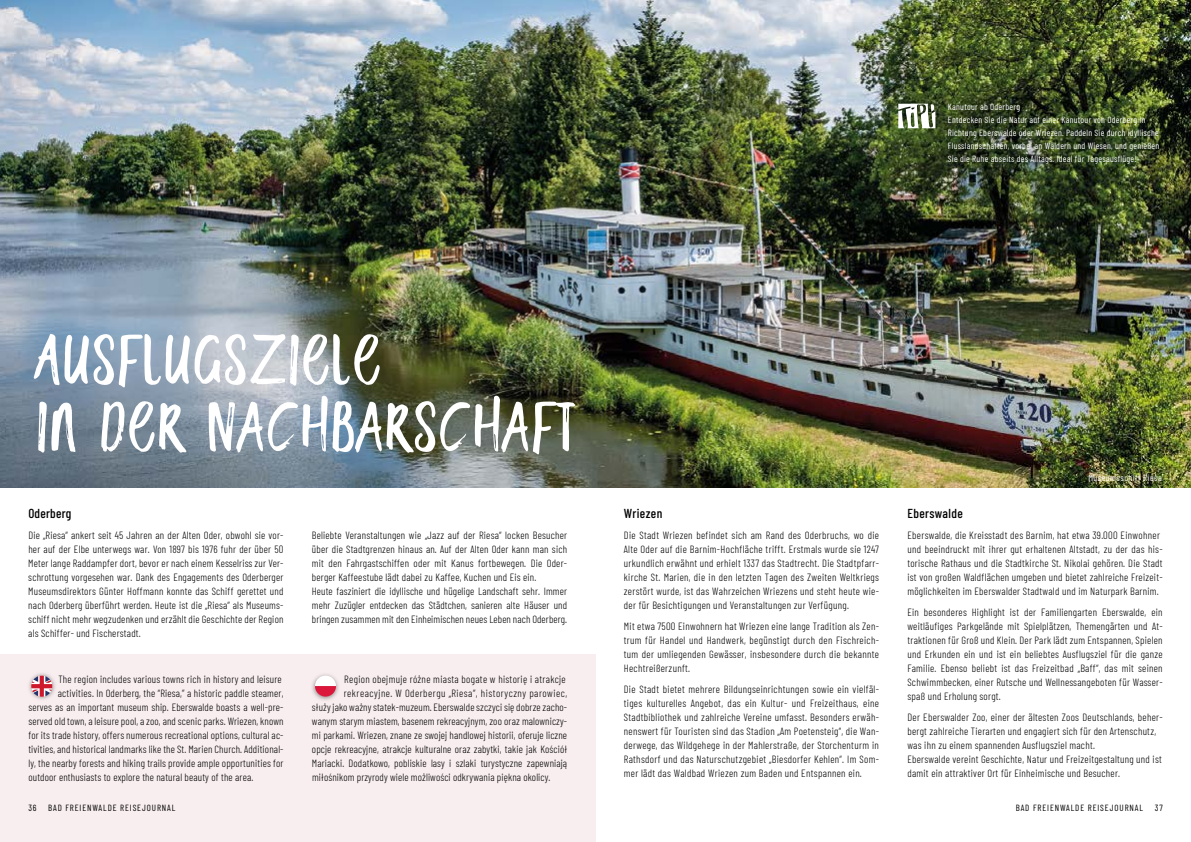
<style>
.page{position:relative;width:1191px;height:842px;background:#fff}
.page>*{position:absolute;margin:0;border:0;box-sizing:border-box;transform-origin:0 0}
.t1{font:66px/67px "Mistress Benedict";letter-spacing:.03em;color:#fff}
.t2{font:500 13px "Barlow Condensed";letter-spacing:.03em;color:#000}
.t3{font:300 10.5px/14px "Barlow Condensed";letter-spacing:.02em;color:#000;text-align:justify}
.t4{font:300 10.5px "Barlow Condensed";letter-spacing:.05em;color:#000}
.t5{font:9px/13px "Barlow Condensed";letter-spacing:.03em;color:#fff}
.t6{font:9px "Barlow Condensed";letter-spacing:.1em;color:#000}
.t7{font:9px "Barlow Condensed";letter-spacing:.055em;color:#fff}
</style>
<div class="page">
<img style="left:0;top:0;width:1191px;height:488px">
<div style="left:0;top:655px;width:595px;height:187px;background:#f8eeef"></div>
<svg style="left:898px;top:104px;width:37px;height:24px"></svg>
<img style="left:312px;top:674px;width:27px;height:27px">
<svg style="left:315px;top:675px;width:21px;height:21px"></svg>
<img style="left:29px;top:673px;width:26px;height:27px">
<svg style="left:31px;top:676px;width:21px;height:21px"></svg>
<p class="t5" style="left:948px;top:99px;width:213px">Kanutour ab Oderberg<br>Entdecken Sie die Natur auf einer Kanutour von Oderberg in Richtung Eberswalde oder Wriezen. Paddeln Sie durch idyllische Flusslandschaften, vorbei an Wäldern und Wiesen, und genießen Sie die Ruhe abseits des Alltags. Ideal für Tagesausflüge!</p>
<h1 class="t1" style="left:38px;top:326px;width:541px">AUSFLUGSZIELE<br>IN DER NACHBARSCHAFT</h1>
<p class="t2" style="left:28px;top:504px;width:45px">Oderberg</p>
<p class="t3" style="left:28px;top:527px;width:257px">Die „Riesa“ ankert seit 45 Jahren an der Alten Oder, obwohl sie vor&shy;her auf der Elbe unterwegs war. Von 1897 bis 1976 fuhr der über 50<br>Meter lange Raddampfer dort, bevor er nach einem Kesselriss zur Ver&shy;schrottung vorgesehen war. Dank des Engagements des Oderberger Museumsdirektors Günter Hoffmann konnte das Schiff gerettet und nach Oderberg überführt werden. Heute ist die „Riesa“ als Museums&shy;schiff nicht mehr wegzudenken und erzählt die Geschichte der Region als Schiffer- und Fischerstadt.</p>
<p class="t3" style="left:312px;top:528px;width:257px;text-align:left">Beliebte Veranstaltungen wie „Jazz auf der Riesa“ locken Besucher über die Stadtgrenzen hinaus an. Auf der Alten Oder kann man sich mit den Fahrgastschiffen oder mit Kanus fortbewegen. Die Oder&shy;berger Kaffeestube lädt dabei zu Kaffee, Kuchen und Eis ein.<br>Heute fasziniert die idyllische und hügelige Landschaft sehr. Immer mehr Zuzügler entdecken das Städtchen, sanieren alte Häuser und bringen zusammen mit den Einheimischen neues Leben nach Oderberg.</p>
<p class="t3" style="left:58px;top:672px;width:225px">The region includes various towns rich in history and leisure</p>
<p class="t3" style="left:58px;top:686px;width:227px">activities. In Oderberg, the “Riesa,” a historic paddle steamer,</p>
<p class="t3" style="left:28px;top:700px;width:257px">serves as an important museum ship. Eberswalde boasts a well-pre-</p>
<p class="t3" style="left:28px;top:714px;width:257px">served old town, a leisure pool, a zoo, and scenic parks. Wriezen, known</p>
<p class="t3" style="left:28px;top:728px;width:257px">for its trade history, offers numerous recreational options, cultural ac-</p>
<p class="t3" style="left:28px;top:742px;width:257px">tivities, and historical landmarks like the St. Marien Church. Additional-</p>
<p class="t3" style="left:28px;top:756px;width:257px">ly, the nearby forests and hiking trails provide ample opportunities for</p>
<p class="t3" style="left:28px;top:770px;width:226px">outdoor enthusiasts to explore the natural beauty of the area.</p>
<p class="t6" style="left:28px;top:802px;width:10px">36</p>
<p class="t6" style="left:48px;top:802px;width:129px">BAD FREIENWALDE REISEJOURNAL</p>
<p class="t3" style="left:344px;top:672px;width:223px">Region obejmuje różne miasta bogate w historię i atrakcje</p>
<p class="t4" style="left:344px;top:686px;width:225px">rekreacyjne. W Oderbergu „Riesa”, historyczny parowiec,</p>
<p class="t3" style="left:312px;top:700px;width:257px">służyjako ważnystatek-muzeum. Eberswalde szczycisię dobrze zacho-</p>
<p class="t3" style="left:312px;top:714px;width:257px">wanym starym miastem, basenem rekreacyjnym, zoo oraz malowniczy-</p>
<p class="t3" style="left:312px;top:728px;width:257px">mi parkami. Wriezen, znane ze swojej handlowej historii, oferuje liczne</p>
<p class="t3" style="left:312px;top:742px;width:257px">opcje rekreacyjne, atrakcje kulturalne oraz zabytki, takie jak Kościół</p>
<p class="t3" style="left:312px;top:756px;width:257px">Mariacki. Dodatkowo, pobliskie lasy i szlaki turystyczne zapewniają</p>
<p class="t3" style="left:312px;top:770px;width:240px">miłośnikom przyrody wiele możliwości odkrywania piękna okolicy.</p>
<p class="t2" style="left:624px;top:504px;width:40px">Wriezen</p>
<p class="t3" style="left:624px;top:527px;width:257px">Die Stadt Wriezen befindet sich am Rand des Oderbruchs, wo die Alte Oder auf die Barnim-Hochfläche trifft. Erstmals wurde sie 1247 urkundlich erwähnt und erhielt 1337 das Stadtrecht. Die Stadtpfarr&shy;kirche St. Marien, die in den letzten Tagen des Zweiten Weltkriegs zerstört wurde, ist das Wahrzeichen Wriezens und steht heute wie&shy;der für Besichtigungen und Veranstaltungen zur Verfügung.</p>
<p class="t3" style="left:624px;top:618px;width:257px">Mit etwa 7500 Einwohnern hat Wriezen eine lange Tradition als Zen&shy;trum für Handel und Handwerk, begünstigt durch den Fischreich&shy;tum der umliegenden Gewässer, insbesondere durch die bekannte Hechtreißerzunft.</p>
<p class="t3" style="left:624px;top:681px;width:257px">Die Stadt bietet mehrere Bildungseinrichtungen sowie ein vielfäl&shy;tiges kulturelles Angebot, das ein Kultur- und Freizeithaus, eine Stadtbibliothek und zahlreiche Vereine umfasst. Besonders erwäh&shy;nenswert für Touristen sind das Stadion „Am Poetensteig“, die Wan&shy;derwege, das Wildgehege in der Mahlerstraße, der Storchenturm in Rathsdorf und das Naturschutzgebiet „Biesdorfer Kehlen“. Im Som&shy;mer lädt das Waldbad Wriezen zum Baden und Entspannen ein.</p>
<p class="t7" style="left:1088px;top:471px;width:75px">Museumsschiff Riesa</p>
<p class="t2" style="left:907px;top:504px;width:57px">Eberswalde</p>
<p class="t3" style="left:907px;top:527px;width:257px;text-align:left">Eberswalde, die Kreisstadt des Barnim, hat etwa 39.000 Einwohner und beeindruckt mit ihrer gut erhaltenen Altstadt, zu der das his&shy;torische Rathaus und die Stadtkirche St. Nikolai gehören. Die Stadt ist von großen Waldflächen umgeben und bietet zahlreiche Freizeit&shy;möglichkeiten im Eberswalder Stadtwald und im Naturpark Barnim.</p>
<p class="t3" style="left:907px;top:604px;width:257px">Ein besonderes Highlight ist der Familiengarten Eberswalde, ein weitläufiges Parkgelände mit Spielplätzen, Themengärten und At&shy;traktionen für Groß und Klein. Der Park lädt zum Entspannen, Spielen und Erkunden ein und ist ein beliebtes Ausflugsziel für die ganze Familie. Ebenso beliebt ist das Freizeitbad „Baff“, das mit seinen Schwimmbecken, einer Rutsche und Wellnessangeboten für Wasser&shy;spaß und Erholung sorgt.</p>
<p class="t3" style="left:907px;top:709px;width:257px;text-align:left">Der Eberswalder Zoo, einer der ältesten Zoos Deutschlands, beher&shy;bergt zahlreiche Tierarten und engagiert sich für den Artenschutz, was ihn zu einem spannenden Ausflugsziel macht.<br>Eberswalde vereint Geschichte, Natur und Freizeitgestaltung und ist damit ein attraktiver Ort für Einheimische und Besucher.</p>
<p class="t6" style="left:1016px;top:802px;width:129px">BAD FREIENWALDE REISEJOURNAL</p>
<p class="t6" style="left:1154px;top:802px;width:9px">37</p>
</div>
